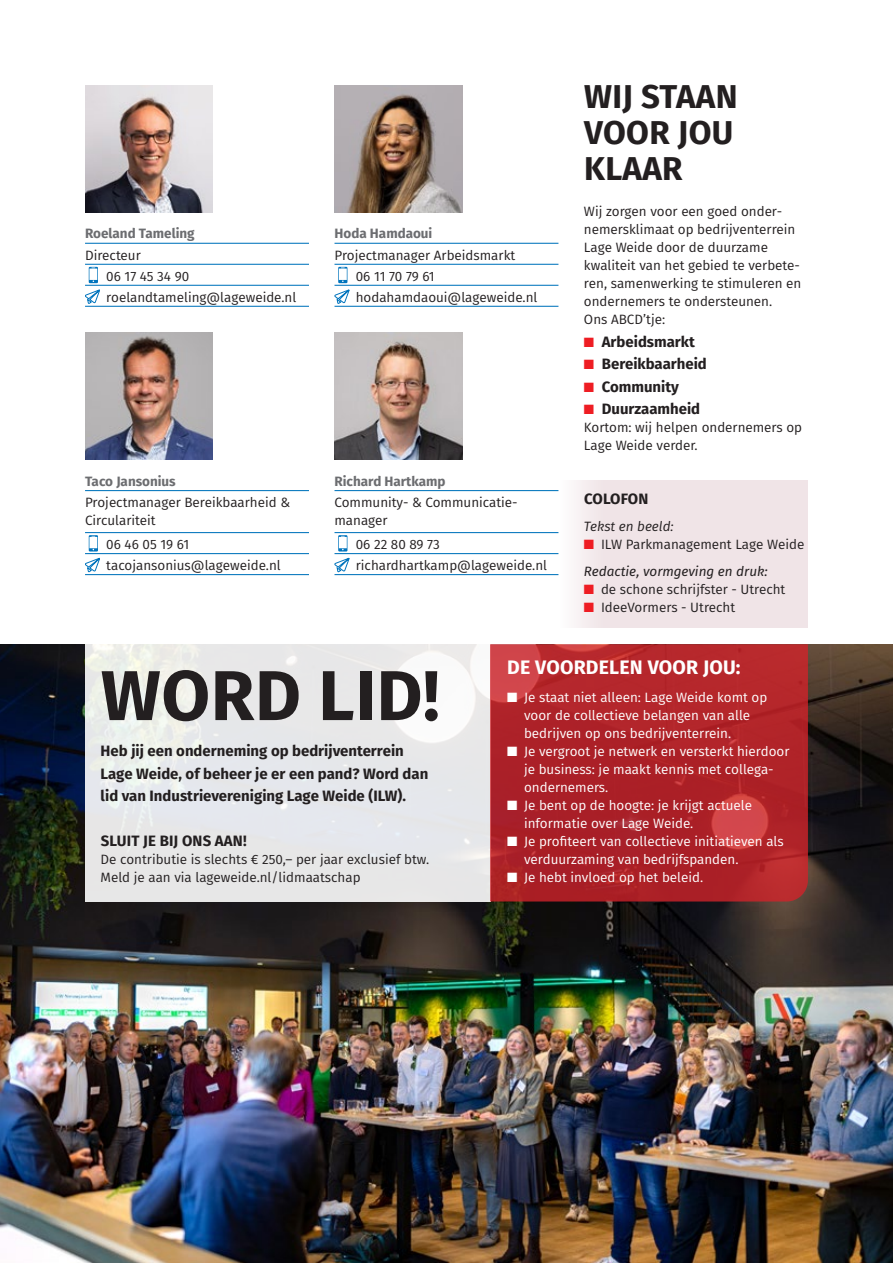
<style>
.page{position:relative;width:893px;height:1263px;background:#fff}
.page>*{position:absolute;margin:0;border:0;box-sizing:border-box;transform-origin:0 0}
.t1{font:700 70.5px "Fira Sans";letter-spacing:.01em;color:#231f20}
.t2{font:700 33px/36px "Fira Sans";letter-spacing:.01em;color:#231f20}
.t3{font:700 19.5px "Fira Sans";letter-spacing:.01em;color:#fff}
.t4{font:700 15px/22.5px "Fira Sans";color:#231f20}
.t5{font:13.5px/18px "Fira Sans";color:#231f20}
.t6{font:13.5px/18px "Fira Sans";color:#fff}
.t7{font:700 13.5px "Fira Sans";color:#6c6d70}
.t8{font:italic 13.5px "Fira Sans";color:#231f20}
.s1{color:#ee1d23}
.s2{font-style:italic}
</style>
<div class="page">
<div style="left:558px;top:480px;width:250px;height:148px;background:linear-gradient(to right,#f4edee,#eee0e4)"></div>
<img style="left:0;top:644px;width:893px;height:619px">
<hr style="left:334px;top:243px;width:224px;height:1px;background:#0074bc">
<hr style="left:334px;top:264px;width:224px;height:1px;background:#0074bc">
<hr style="left:334px;top:285px;width:224px;height:1px;background:#0074bc">
<hr style="left:334px;top:306px;width:224px;height:1px;background:#0074bc">
<svg style="left:334px;top:267px;width:16px;height:39px"></svg>
<hr style="left:85px;top:243px;width:224px;height:1px;background:#0074bc">
<hr style="left:85px;top:264px;width:224px;height:1px;background:#0074bc">
<hr style="left:85px;top:285px;width:224px;height:1px;background:#0074bc">
<hr style="left:85px;top:306px;width:224px;height:1px;background:#0074bc">
<svg style="left:85px;top:267px;width:16px;height:39px"></svg>
<hr style="left:334px;top:490px;width:224px;height:1px;background:#0074bc">
<hr style="left:334px;top:532px;width:224px;height:1px;background:#0074bc">
<hr style="left:334px;top:553px;width:224px;height:1px;background:#0074bc">
<hr style="left:334px;top:574px;width:224px;height:1px;background:#0074bc">
<svg style="left:334px;top:535px;width:16px;height:38px"></svg>
<hr style="left:85px;top:490px;width:224px;height:1px;background:#0074bc">
<hr style="left:85px;top:532px;width:224px;height:1px;background:#0074bc">
<hr style="left:85px;top:553px;width:224px;height:1px;background:#0074bc">
<hr style="left:85px;top:574px;width:224px;height:1px;background:#0074bc">
<svg style="left:85px;top:535px;width:16px;height:38px"></svg>
<img style="left:334px;top:85px;width:128px;height:128px">
<img style="left:85px;top:85px;width:128px;height:128px">
<img style="left:334px;top:332px;width:128px;height:128px">
<img style="left:85px;top:332px;width:128px;height:128px">
<svg style="left:85px;top:644px;width:405px;height:257px;fill:#e7e7e9"></svg>
<svg style="left:490px;top:644px;width:318px;height:257px;fill:#ad2228"></svg>
<p class="t7" style="left:85px;top:222px;width:111px">Roeland Tameling</p>
<p class="t5" style="left:106px;top:244px;width:192px;line-height:21px;text-indent:-21px">Directeur<br>06 17 45 34 90 roelandtameling@lageweide.nl</p>
<p class="t7" style="left:85px;top:470px;width:92px">Taco Jansonius</p>
<p class="t5" style="left:85px;top:493px;width:207px">Projectmanager Bereikbaarheid &amp;<br>Circulariteit</p>
<p class="t5" style="left:106px;top:533px;width:176px;line-height:21px">06 46 05 19 61 tacojansonius@lageweide.nl</p>
<p class="t7" style="left:334px;top:222px;width:99px">Hoda Hamdaoui</p>
<p class="t5" style="left:356px;top:244px;width:183px;line-height:21px;text-indent:-21px">Projectmanager Arbeidsmarkt<br>06 11 70 79 61 hodahamdaoui@lageweide.nl</p>
<p class="t7" style="left:334px;top:470px;width:112px">Richard Hartkamp</p>
<p class="t5" style="left:334px;top:493px;width:183px">Community- &amp; Communicatie&shy;manager</p>
<p class="t5" style="left:356px;top:533px;width:193px;line-height:21px">06 22 80 89 73 richardhartkamp@lageweide.nl</p>
<h2 class="t2" style="left:584px;top:76px;width:155px">WIJ STAAN<br>VOOR JOU<br>KLAAR</h2>
<p class="t5" style="left:584px;top:202px;width:219px">Wij zorgen voor een goed onder&shy;nemersklimaat op bedrijventerrein<br>Lage Weide door de duurzame kwaliteit van het gebied te verbete&shy;ren, samenwerking te stimuleren en ondernemers te ondersteunen.<br>Ons ABCD’tje:</p>
<p class="t4" style="left:584px;top:329px;width:112px"><span class="s1">■</span> Arbeidsmarkt</p>
<p class="t4" style="left:584px;top:351px;width:124px"><span class="s1">■</span> Bereikbaarheid</p>
<p class="t4" style="left:584px;top:374px;width:96px"><span class="s1">■</span> Community</p>
<p class="t4" style="left:584px;top:396px;width:118px"><span class="s1">■</span> Duurzaamheid</p>
<p class="t5" style="left:584px;top:418px;width:220px">Kortom: wij helpen ondernemers op<br>Lage Weide verder.</p>
<p class="t4" style="left:584px;top:486px;width:66px">COLOFON</p>
<p class="t8" style="left:584px;top:516px;width:91px">Tekst en beeld:</p>
<p class="t5" style="left:584px;top:530px;width:222px;line-height:27px"><span class="s1">■</span> ILW Parkmanagement Lage Weide<br><span class="s2">Redactie, vormgeving en druk:</span></p>
<p class="t5" style="left:584px;top:580px;width:203px"><span class="s1">■</span> de schone schrijfster - Utrecht</p>
<p class="t5" style="left:584px;top:598px;width:153px"><span class="s1">■</span> IdeeVormers - Utrecht</p>
<h1 class="t1" style="left:101px;top:636px;width:340px">WORD LID!</h1>
<p class="t4" style="left:101px;top:738px;width:329px">Heb jij een onderneming op bedrijventerrein<br>Lage Weide, of beheer je er een pand? Word dan lid van Industrievereniging Lage Weide (ILW).</p>
<p class="t4" style="left:101px;top:828px;width:147px">SLUIT JE BIJ ONS AAN!</p>
<p class="t5" style="left:101px;top:850px;width:330px">De contributie is slechts € 250,– per jaar exclusief btw.<br>Meld je aan via lageweide.nl/lidmaatschap</p>
<h3 class="t3" style="left:507px;top:651px;width:235px">DE VOORDELEN VOOR JOU:</h3>
<p class="t6" style="left:524px;top:688px;width:245px;text-indent:-17px">■ Je staat niet alleen: Lage Weide komt op voor de collectieve belangen van alle bedrijven op ons bedrijventerrein.</p>
<p class="t6" style="left:524px;top:742px;width:267px;text-indent:-17px">■ Je vergroot je netwerk en versterkt hierdoor je business: je maakt kennis met collega&shy;ondernemers.</p>
<p class="t6" style="left:524px;top:796px;width:230px;text-indent:-17px">■ Je bent op de hoogte: je krijgt actuele informatie over Lage Weide.</p>
<p class="t6" style="left:524px;top:832px;width:261px;text-indent:-17px">■ Je profiteert van collectieve initiatieven als verduurzaming van bedrijfspanden.</p>
<p class="t6" style="left:507px;top:868px;width:198px">■ Je hebt invloed op het beleid.</p>
</div>
